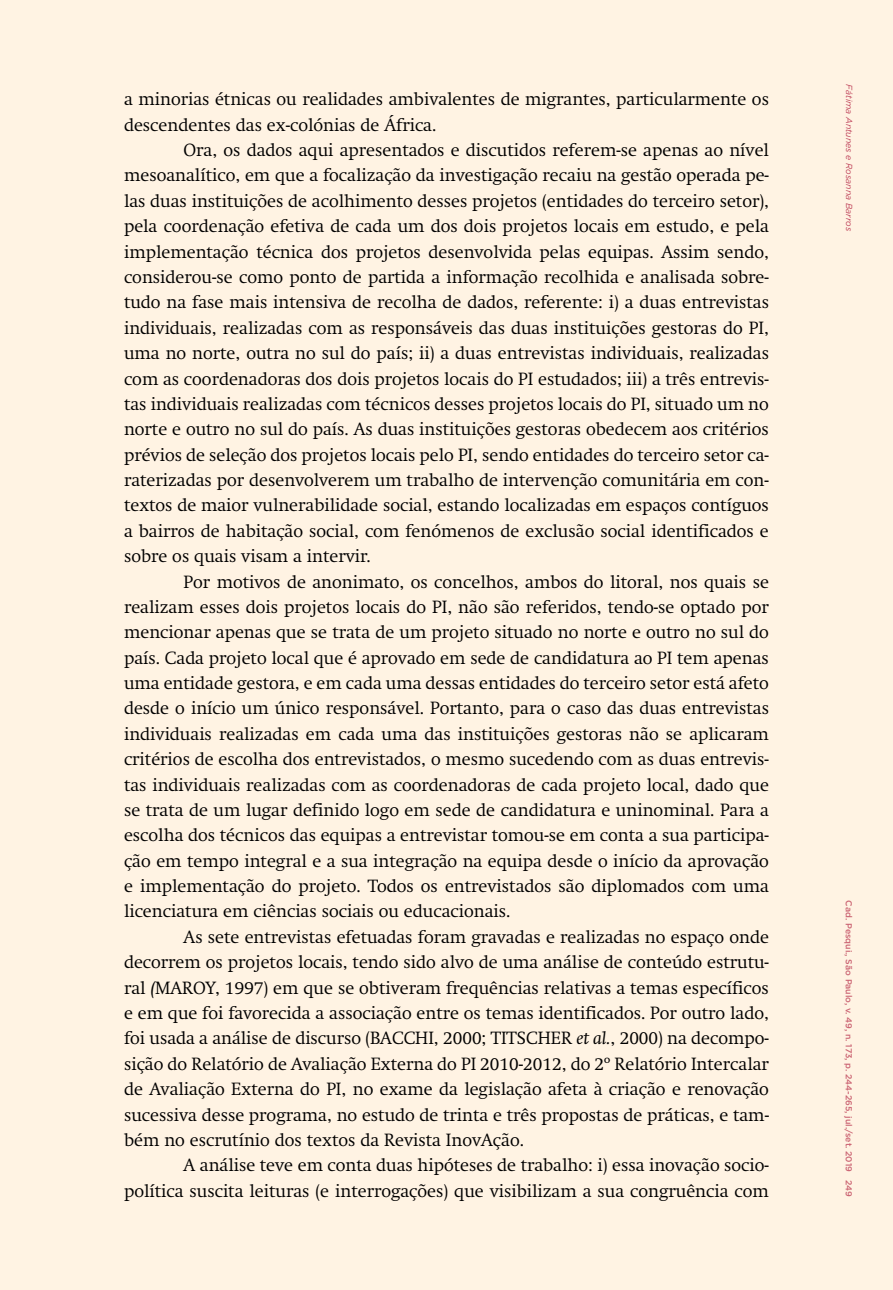
<style>
.page{position:relative;width:893px;height:1290px;background:#fff3e3}
.page>*{position:absolute;margin:0;border:0;box-sizing:border-box;transform-origin:0 0}
.t1{font:300 17.5px/25.4px "Swift";color:#000;text-align:justify}
.t2{font:500 8.75px "Gotham HTF";color:#cb6982}
.t3{font:italic 8.75px "Gotham HTF";color:#be4463}
.s1{font-weight:400;font-style:italic}
</style>
<div class="page">
<p class="t1" style="left:124px;top:87px;width:646px">a minorias étnicas ou realidades ambivalentes de migrantes, particularmente os descendentes das ex-colónias de África.</p>
<p class="t1" style="left:124px;top:137px;width:646px;text-indent:60px">Ora, os dados aqui apresentados e discutidos referem-se apenas ao nível mesoanalítico, em que a focalização da investigação recaiu na gestão operada pe&shy;las duas instituições de acolhimento desses projetos (entidades do terceiro setor), pela coordenação efetiva de cada um dos dois projetos locais em estudo, e pela implementação técnica dos projetos desenvolvida pelas equipas. Assim sendo, considerou-se como ponto de partida a informação recolhida e analisada sobre&shy;tudo na fase mais intensiva de recolha de dados, referente: i) a duas entrevistas individuais, realizadas com as responsáveis das duas instituições gestoras do PI, uma no norte, outra no sul do país; ii) a duas entrevistas individuais, realizadas com as coordenadoras dos dois projetos locais do PI estudados; iii) a três entrevis&shy;tas individuais realizadas com técnicos desses projetos locais do PI, situado um no norte e outro no sul do país. As duas instituições gestoras obedecem aos critérios prévios de seleção dos projetos locais pelo PI, sendo entidades do terceiro setor ca&shy;raterizadas por desenvolverem um trabalho de intervenção comunitária em con&shy;textos de maior vulnerabilidade social, estando localizadas em espaços contíguos a bairros de habitação social, com fenómenos de exclusão social identificados e sobre os quais visam a intervir.</p>
<p class="t1" style="left:124px;top:569px;width:646px;text-indent:60px">Por motivos de anonimato, os concelhos, ambos do litoral, nos quais se realizam esses dois projetos locais do PI, não são referidos, tendo-se optado por mencionar apenas que se trata de um projeto situado no norte e outro no sul do país. Cada projeto local que é aprovado em sede de candidatura ao PI tem apenas uma entidade gestora, e em cada uma dessas entidades do terceiro setor está afeto desde o início um único responsável. Portanto, para o caso das duas entrevistas individuais realizadas em cada uma das instituições gestoras não se aplicaram critérios de escolha dos entrevistados, o mesmo sucedendo com as duas entrevis&shy;tas individuais realizadas com as coordenadoras de cada projeto local, dado que se trata de um lugar definido logo em sede de candidatura e uninominal. Para a escolha dos técnicos das equipas a entrevistar tomou-se em conta a sua participa&shy;ção em tempo integral e a sua integração na equipa desde o início da aprovação e implementação do projeto. Todos os entrevistados são diplomados com uma licenciatura em ciências sociais ou educacionais.</p>
<p class="t1" style="left:124px;top:924px;width:646px;text-indent:60px">As sete entrevistas efetuadas foram gravadas e realizadas no espaço onde decorrem os projetos locais, tendo sido alvo de uma análise de conteúdo estrutu&shy;ral <span class="s1">(</span>MAROY, 1997) em que se obtiveram frequências relativas a temas específicos e em que foi favorecida a associação entre os temas identificados. Por outro lado, foi usada a análise de discurso (BACCHI, 2000; TITSCHER <span class="s1">et al.</span>, 2000) na decompo&shy;sição do Relatório de Avaliação Externa do PI 2010-2012, do 2º Relatório Intercalar de Avaliação Externa do PI, no exame da legislação afeta à criação e renovação sucessiva desse programa, no estudo de trinta e três propostas de práticas, e tam&shy;bém no escrutínio dos textos da Revista InovAção.</p>
<p class="t1" style="left:124px;top:1152px;width:646px;text-align:right">A análise teve em conta duas hipóteses de trabalho: i) essa inovação socio&shy;política suscita leituras (e interrogações) que visibilizam a sua congruência com</p>
<p class="t3" style="left:854px;top:84px;width:148px;rotate:90deg">Fátima Antunes e Rosanna Barros</p>
<p class="t2" style="left:854px;top:900px;width:298px;rotate:90deg">Cad. Pesqui., São Paulo, v. 49, n. 173, p. 244-265, jul./set. 2019 249</p>
</div>
